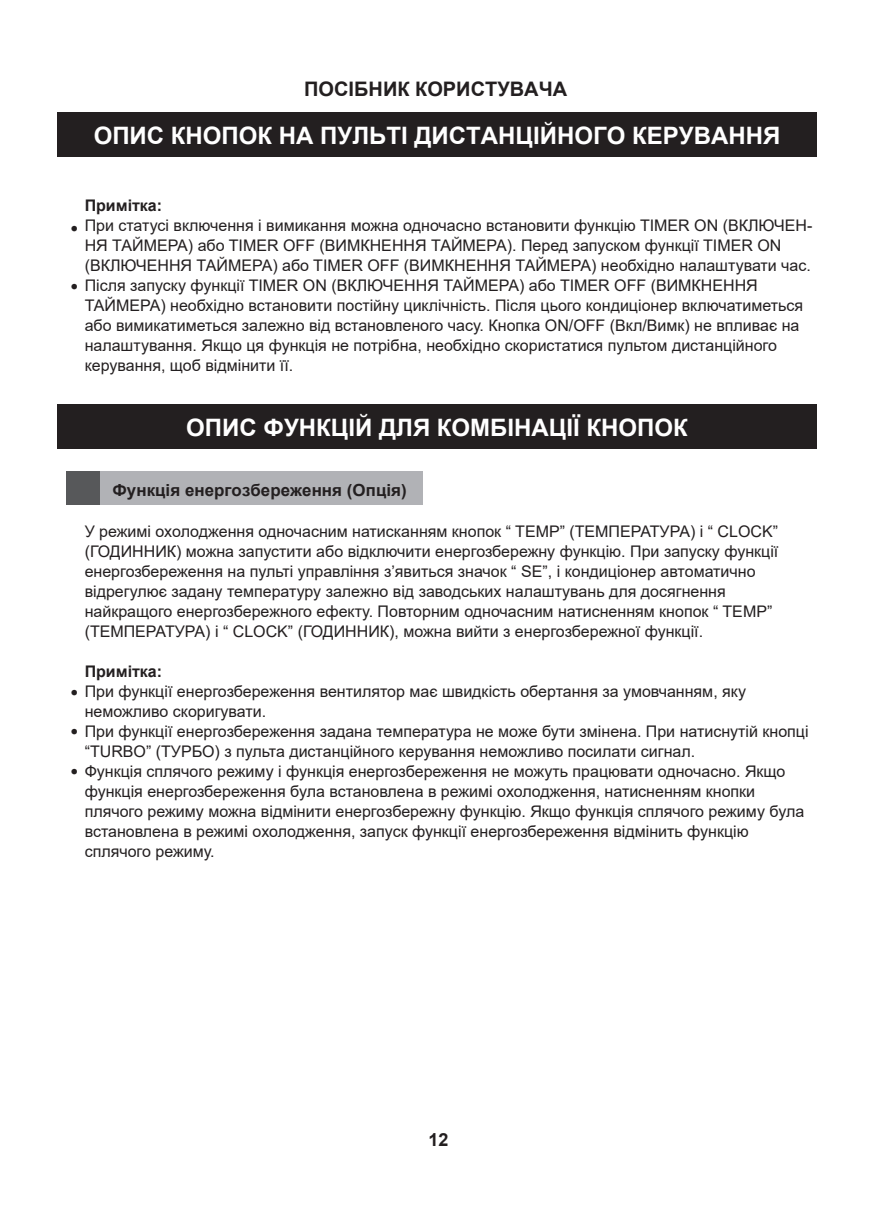
<style>
.page{position:relative;width:874px;height:1205px;background:#fff}
.page>*{position:absolute;margin:0;border:0;box-sizing:border-box;transform-origin:0 0}
.t1{font:700 24px "Arial";color:#fff}
.t2{font:700 20px "Arial";color:#231f20}
.t3{font:700 18px "Arial";color:#231f20}
.t4{font:700 16.6px "Arial";color:#231f20}
.t5{font:16px/20px "Arial";color:#231f20}
.t6{font:700 16px "Arial";color:#231f20}
.t7{font:15.2px "Symbol";color:#231f20}
</style>
<div class="page">
<div style="left:66px;top:471px;width:34px;height:34px;background:#57585a"></div>
<div style="left:100px;top:471px;width:322px;height:34px;background:#b1b2b6"></div>
<div style="left:57px;top:112px;width:760px;height:44px;background:#231f20"></div>
<div style="left:57px;top:404px;width:760px;height:44px;background:#231f20"></div>
<p class="t2" style="left:304px;top:75px;width:264px">ПОСІБНИК КОРИСТУВАЧА</p>
<h1 class="t1" style="left:94px;top:119px;width:688px">ОПИС КНОПОК НА ПУЛЬТІ ДИСТАНЦІЙНОГО КЕРУВАННЯ</h1>
<p class="t6" style="left:85px;top:194px;width:79px">Примітка:</p>
<p class="t5" style="left:85px;top:215px;width:729px">При статусі включення і вимикання можна одночасно встановити функцію TIMER ON (ВКЛЮЧЕН-<br>НЯ ТАЙМЕРА) або TIMER OFF (ВИМКНЕННЯ ТАЙМЕРА). Перед запуском функції TIMER ON (ВКЛЮЧЕННЯ ТАЙМЕРА) або TIMER OFF (ВИМКНЕННЯ ТАЙМЕРА) необхідно налаштувати час.</p>
<p class="t5" style="left:85px;top:275px;width:720px;text-indent:-14px">• Після запуску функції TIMER ON (ВКЛЮЧЕННЯ ТАЙМЕРА) або TIMER OFF (ВИМКНЕННЯ ТАЙМЕРА) необхідно встановити постійну циклічність. Після цього кондиціонер включатиметься або вимикатиметься залежно від встановленого часу. Кнопка ON/OFF (Вкл/Вимк) не впливає на налаштування. Якщо ця функція не потрібна, необхідно скористатися пультом дистанційного керування, щоб відмінити її.</p>
<p class="t7" style="left:71px;top:217px;width:9px">•</p>
<h1 class="t1" style="left:186px;top:410px;width:503px">ОПИС ФУНКЦІЙ ДЛЯ КОМБІНАЦІЇ КНОПОК</h1>
<p class="t4" style="left:112px;top:479px;width:296px">Функція енергозбереження (Опція)</p>
<p class="t5" style="left:85px;top:521px;width:695px">У режимі охолодження одночасним натисканням кнопок “ TEMP” (ТЕМПЕРАТУРА) і “ CLOCK” (ГОДИННИК) можна запустити або відключити енергозбережну функцію. При запуску функції енергозбереження на пульті управління з’явиться значок “ SE”, і кондиціонер автоматично відрегулює задану температуру залежно від заводських налаштувань для досягнення найкращого енергозбережного ефекту. Повторним одночасним натисненням кнопок “ TEMP” (ТЕМПЕРАТУРА) і “ CLOCK” (ГОДИННИК), можна вийти з енергозбережної функції.</p>
<p class="t6" style="left:85px;top:660px;width:79px">Примітка:</p>
<p class="t5" style="left:85px;top:681px;width:663px;text-indent:-14px">• При функції енергозбереження вентилятор має швидкість обертання за умовчанням, яку неможливо скоригувати.</p>
<p class="t5" style="left:85px;top:721px;width:725px;text-indent:-14px">• При функції енергозбереження задана температура не може бути змінена. При натиснутій кнопці “TURBO” (ТУРБО) з пульта дистанційного керування неможливо посилати сигнал.</p>
<p class="t5" style="left:85px;top:761px;width:721px;text-indent:-14px">• Функція сплячого режиму і функція енергозбереження не можуть працювати одночасно. Якщо функція енергозбереження була встановлена в режимі охолодження, натисненням кнопки плячого режиму можна відмінити енергозбережну функцію. Якщо функція сплячого режиму була встановлена в режимі охолодження, запуск функції енергозбереження відмінить функцію сплячого режиму.</p>
<p class="t3" style="left:428px;top:1127px;width:22px">12</p>
</div>
